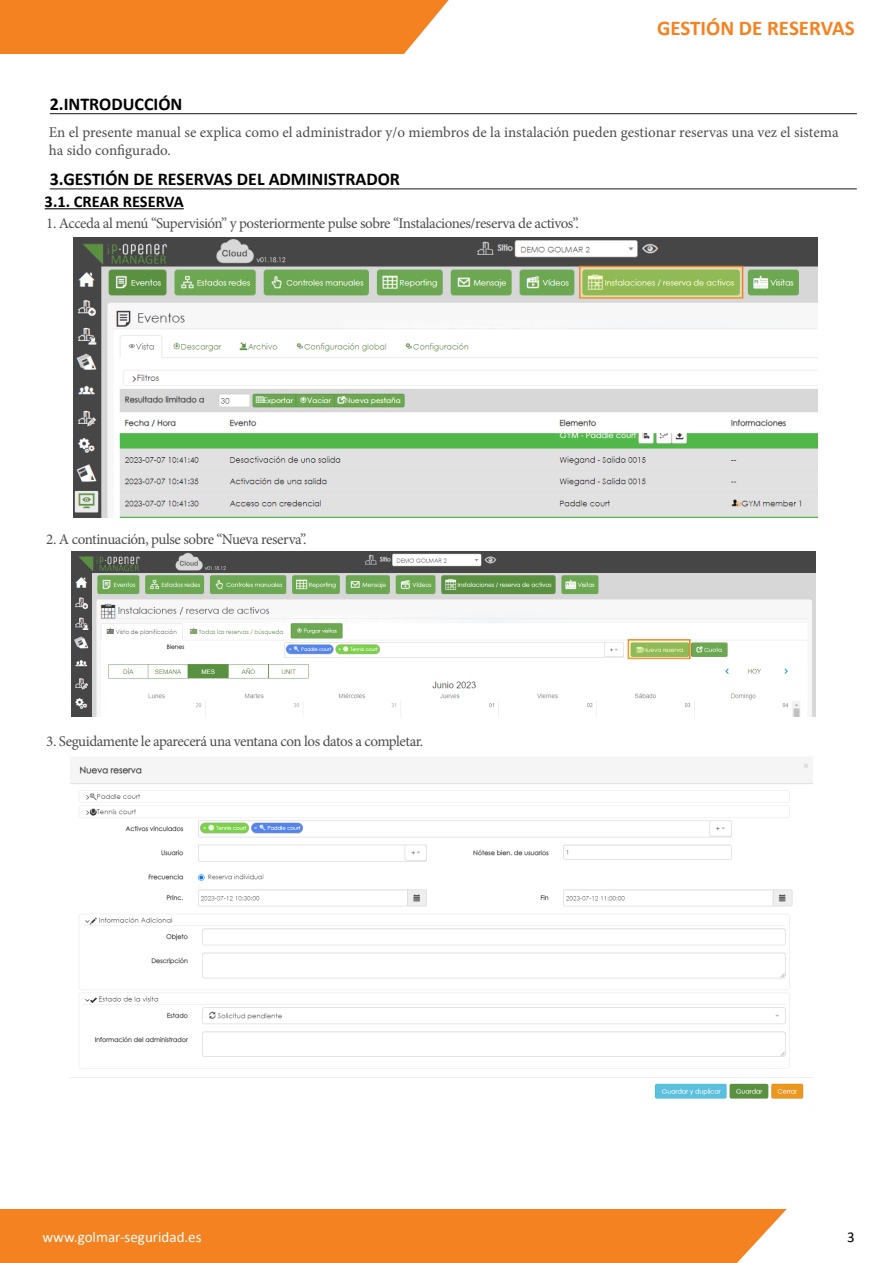
<style>
.page{position:relative;width:893px;height:1263px;background:#fff}
.page>*{position:absolute;margin:0;border:0;box-sizing:border-box;transform-origin:0 0}
.t1{font:700 21px "Calibri";color:#f58220}
.t2{font:700 18px "Calibri";color:#000}
.t3{font:700 16.5px "Calibri";color:#000}
.t4{font:15px "Minion Pro";letter-spacing:-.025em;color:#4d4d4f}
.t5{font:15px/18px "Minion Pro";color:#4d4d4f}
.t6{font:15px "Calibri";color:#fff}
.t7{font:15px "Calibri";color:#000}
</style>
<div class="page">
<div style="left:0;top:0;width:893px;height:54px;background:#f58220"></div>
<div style="left:404px;top:0;width:489px;height:54px;background:#fff"></div>
<div style="left:0;top:1209px;width:787px;height:54px;background:#f58220"></div>
<hr style="left:50px;top:113px;width:807px;height:1px;background:#323232">
<hr style="left:50px;top:188px;width:807px;height:1px;background:#323232">
<hr style="left:45px;top:208px;width:139px;height:1px;background:#000">
<img style="left:73px;top:237px;width:744px;height:281px">
<img style="left:71px;top:551px;width:744px;height:165px">
<img style="left:70px;top:763px;width:743px;height:336px">
<div style="left:579px;top:266px;width:164px;height:32px;border:2px solid #ed7f23"></div>
<div style="left:628px;top:639px;width:63px;height:20px;border:2px solid #ed7f23"></div>
<svg style="left:628px;top:640px;width:61px;height:19px"></svg>
<svg style="left:581px;top:267px;width:161px;height:31px;background:#a7c26a"></svg>
<h1 class="t1" style="left:657px;top:13px;width:199px">GESTIÓN DE RESERVAS</h1>
<p class="t2" style="left:50px;top:91px;width:134px">2.INTRODUCCIÓN</p>
<p class="t5" style="left:49px;top:123px;width:791px">En el presente manual se explica como el administrador y/o miembros de la instalación pueden gestionar reservas una vez el sistema ha sido configurado.</p>
<p class="t2" style="left:50px;top:167px;width:352px">3.GESTIÓN DE RESERVAS DEL ADMINISTRADOR</p>
<p class="t3" style="left:45px;top:190px;width:141px">3.1. CREAR RESERVA</p>
<p class="t4" style="left:46px;top:214px;width:534px">1. Acceda al menú “Supervisión” y posteriormente pulse sobre “Instalaciones/reserva de activos”.</p>
<p class="t4" style="left:46px;top:529px;width:262px">2. A continuación, pulse sobre “Nueva reserva”.</p>
<p class="t4" style="left:46px;top:731px;width:379px">3. Seguidamente le aparecerá una ventana con los datos a completar.</p>
<p class="t6" style="left:43px;top:1226px;width:161px">www.golmar-seguridad.es</p>
<p class="t7" style="left:847px;top:1226px;width:9px">3</p>
</div>
